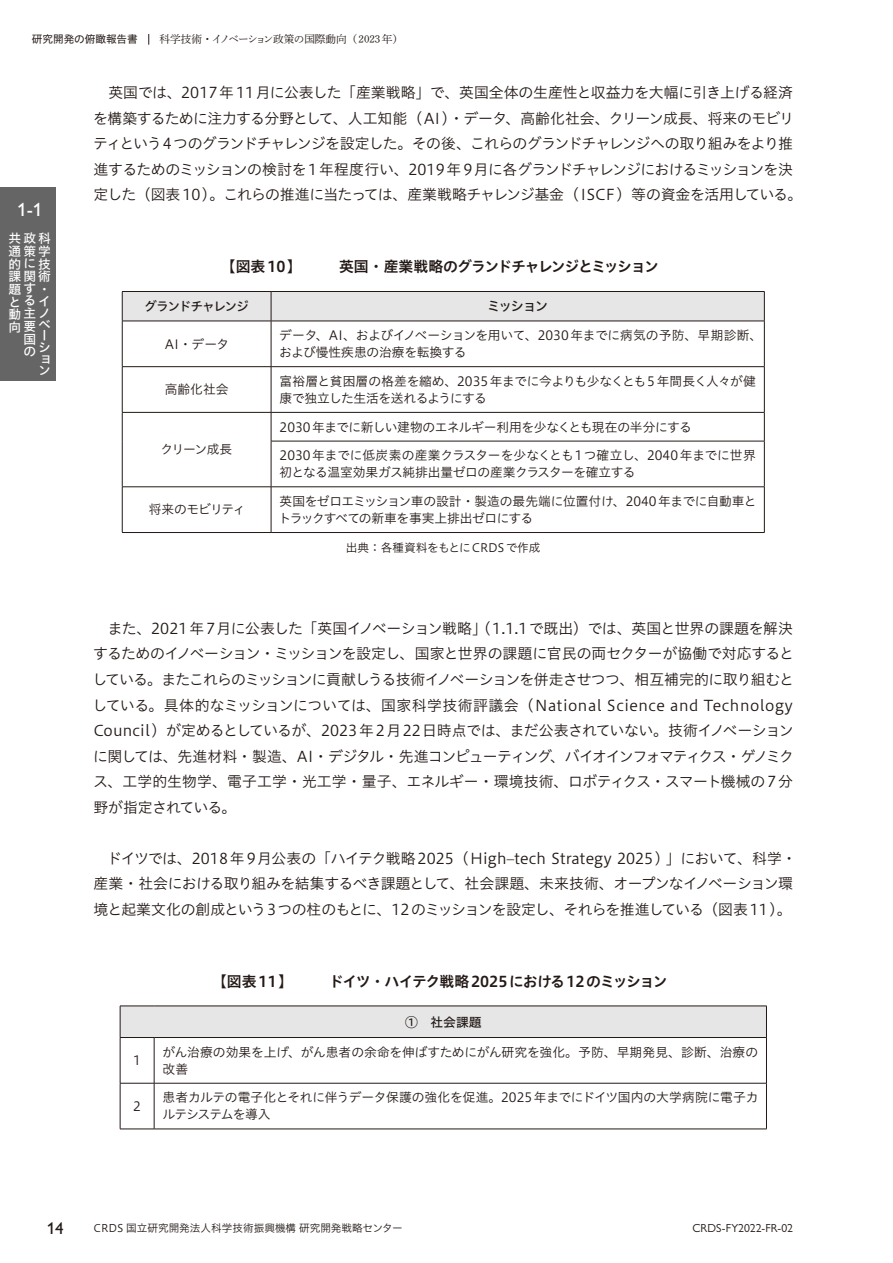
<style>
.page{position:relative;width:893px;height:1263px;background:#fff}
.page>*{position:absolute;margin:0;border:0;box-sizing:border-box;transform-origin:0 0}
.t1{font:500 19.2px "Gill Sans Nova";color:#fff}
.t2{font:500 16.95px "Gill Sans Nova";color:#231916}
.t3{font:14.85px/25.5px "Hiragino UD Sans Std N W3";letter-spacing:-.035em;color:#231916}
.t4{font:14.85px "Hiragino UD Sans Std N W6";letter-spacing:-.07em;color:#231916}
.t5{font:13.5px "Hiragino UD Sans Std N W5";letter-spacing:-.105em;color:#231916}
.t6{font:12.75px/17px "Hiragino UD Sans Std N W3";letter-spacing:-.015em;color:#231916}
.t7{font:12.75px "Hiragino UD Sans Std N W3";letter-spacing:-.035em;color:#231916}
.t8{font:12.75px/12.6px "Hiragino UD Sans Std N W5";color:#fff}
.t9{font:12.75px "Hiragino UD Sans Std N W5";letter-spacing:-.08em;color:#231916}
.t10{font:12.75px "Hiragino UD Sans Std N W3";letter-spacing:-.065em;color:#231916}
.t11{font:11.7px "Hiragino UD Sans Std N W3";color:#231916}
.t12{font:11.7px "Gill Sans Nova";color:#231916}
.t13{font:10.65px "Shuei Min Pr 6 N L";color:#231916}
.t14{font:10.65px "Hiragino UD Sans Std N W3";color:#231916}
.s1{font-family:"Hiragino UD Sans Std N W4"}
</style>
<div class="page">
<svg style="left:122px;top:291px;width:643px;height:30px;background:#dbdadb"></svg>
<hr style="left:122px;top:321px;width:1px;height:45px;background:#231916">
<hr style="left:271px;top:321px;width:1px;height:45px;background:#231916">
<hr style="left:764px;top:321px;width:1px;height:45px;background:#231916">
<hr style="left:122px;top:366px;width:149px;height:1px;background:#231916">
<hr style="left:122px;top:367px;width:1px;height:45px;background:#231916">
<hr style="left:271px;top:366px;width:494px;height:1px;background:#231916">
<hr style="left:271px;top:367px;width:1px;height:45px;background:#231916">
<hr style="left:764px;top:367px;width:1px;height:45px;background:#231916">
<hr style="left:122px;top:412px;width:149px;height:1px;background:#231916">
<svg style="left:122px;top:413px;width:1px;height:28px"></svg>
<hr style="left:271px;top:412px;width:494px;height:1px;background:#231916">
<svg style="left:271px;top:413px;width:1px;height:28px"></svg>
<svg style="left:764px;top:413px;width:1px;height:28px"></svg>
<hr style="left:122px;top:441px;width:1px;height:46px;background:#231916">
<hr style="left:271px;top:441px;width:494px;height:1px;background:#231916">
<hr style="left:271px;top:441px;width:1px;height:46px;background:#231916">
<hr style="left:764px;top:441px;width:1px;height:46px;background:#231916">
<hr style="left:122px;top:486px;width:149px;height:1px;background:#231916">
<hr style="left:122px;top:487px;width:1px;height:45px;background:#231916">
<hr style="left:271px;top:486px;width:494px;height:1px;background:#231916">
<hr style="left:271px;top:487px;width:1px;height:45px;background:#231916">
<hr style="left:764px;top:487px;width:1px;height:45px;background:#231916">
<hr style="left:122px;top:532px;width:149px;height:1px;background:#231916">
<hr style="left:271px;top:532px;width:494px;height:1px;background:#231916">
<hr style="left:122px;top:321px;width:149px;height:1px;background:#231916">
<hr style="left:271px;top:321px;width:494px;height:1px;background:#231916">
<div style="left:120px;top:1006px;width:646px;height:31px;background:#e6e6e7"></div>
<hr style="left:120px;top:1006px;width:34px;height:1px;background:#231916">
<hr style="left:120px;top:1006px;width:1px;height:31px;background:#231916">
<hr style="left:154px;top:1006px;width:613px;height:1px;background:#231916">
<hr style="left:766px;top:1006px;width:1px;height:31px;background:#231916">
<hr style="left:120px;top:1038px;width:1px;height:45px;background:#231916">
<hr style="left:154px;top:1038px;width:1px;height:45px;background:#231916">
<hr style="left:766px;top:1038px;width:1px;height:45px;background:#231916">
<hr style="left:120px;top:1083px;width:34px;height:1px;background:#231916">
<hr style="left:120px;top:1083px;width:1px;height:46px;background:#231916">
<hr style="left:154px;top:1083px;width:613px;height:1px;background:#231916">
<hr style="left:154px;top:1083px;width:1px;height:46px;background:#231916">
<hr style="left:766px;top:1083px;width:1px;height:46px;background:#231916">
<hr style="left:120px;top:1129px;width:34px;height:1px;background:#231916">
<hr style="left:154px;top:1129px;width:613px;height:1px;background:#231916">
<hr style="left:120px;top:1037px;width:34px;height:1px;background:#231916">
<hr style="left:154px;top:1037px;width:613px;height:1px;background:#231916">
<div style="left:0;top:187px;width:55px;height:194px;background:#666565"></div>
<p class="t13" style="left:32px;top:30px;width:373px"><span class="s1">研究開発の俯瞰報告書</span> 　科学技術・イノベーション政策の国際動向（2023年）</p>
<p class="t1" style="left:17px;top:198px;width:27px">1-1</p>
<p class="t8" style="left:8px;top:231px;width:43px">共政科通策学的に技課関術題す・とるイ動主ノ向要</p>
<p class="t8" style="left:23px;top:332px;width:13px;line-height:12.1px">国の</p>
<p class="t8" style="left:38px;top:318px;width:14px;line-height:10.6px">ベー</p>
<p class="t8" style="left:38px;top:341px;width:13px;line-height:11.4px;text-align:justify">ション</p>
<p class="t3" style="left:93px;top:79px;width:711px;text-indent:15px">英国では、2017年11月に公表した「産業戦略」で、英国全体の生産性と収益力を大幅に引き上げる経済を構築するために注力する分野として、人工知能（AI）・データ、高齢化社会、クリーン成長、将来のモビリティという4つのグランドチャレンジを設定した。その後、これらのグランドチャレンジへの取り組みをより推進するためのミッションの検討を1 年程度行い、2019 年 9月に各グランドチャレンジにおけるミッションを決定した（図表10）。これらの推進に当たっては、産業戦略チャレンジ基金（ISCF）等の資金を活用している。</p>
<p class="t4" style="left:221px;top:255px;width:439px">【図表 10】　　　英国・産業戦略のグランドチャレンジとミッション</p>
<p class="t9" style="left:144px;top:297px;width:106px">グランドチャレンジ</p>
<p class="t5" style="left:487px;top:296px;width:63px">ミッション</p>
<p class="t6" style="left:165px;top:335px;width:66px">AI・データ</p>
<p class="t6" style="left:279px;top:326px;width:484px">データ、AI、およびイノベーションを用いて、2030年までに病気の予防、早期診断、および慢性疾患の治療を転換する</p>
<p class="t6" style="left:165px;top:380px;width:65px">高齢化社会</p>
<p class="t6" style="left:280px;top:372px;width:478px">富裕層と貧困層の格差を縮め、2035年までに今よりも少なくとも5年間長く人々が健康で独立した生活を送れるようにする</p>
<p class="t6" style="left:160px;top:440px;width:73px">クリーン成長</p>
<p class="t7" style="left:280px;top:417px;width:414px">2030 年までに新しい建物のエネルギー利用を少なくとも現在の半分にする</p>
<p class="t6" style="left:280px;top:446px;width:478px">2030年までに低炭素の産業クラスターを少なくとも1つ確立し、2040年までに世界初となる温室効果ガス純排出量ゼロの産業クラスターを確立する</p>
<p class="t10" style="left:149px;top:500px;width:98px">将来のモビリティ</p>
<p class="t6" style="left:278px;top:492px;width:480px">英国をゼロエミッション車の設計・製造の最先端に位置付け、2040年までに自動車とトラックすべての新車を事実上排出ゼロにする</p>
<p class="t11" style="left:346px;top:538px;width:196px">出典：各種資料をもとにCRDSで作成</p>
<p class="t3" style="left:93px;top:615px;width:703px;text-align:justify;text-indent:15px">また、2021年7月に公表した「英国イノベーション戦略」（1.1.1で既出）では、英国と世界の課題を解決するためのイノベーション・ミッションを設定し、国家と世界の課題に官民の両セクターが協働で対応するとしている。またこれらのミッションに貢献しうる技術イノベーションを併走させつつ、相互補完的に取り組むとしている。具体的なミッションについては、国家科学技術評議会（National Science and Technology Council）が定めるとしているが、2023年2月22日時点では、まだ公表されていない。技術イノベーションに関しては、先進材料・製造、AI・デジタル・先進コンピューティング、バイオインフォマティクス・ゲノミクス、工学的生物学、電子工学・光工学・量子、エネルギー・環境技術、ロボティクス・スマート機械の7分野が指定されている。</p>
<p class="t3" style="left:94px;top:844px;width:705px;text-indent:13px">ドイツでは、2018年9月公表の「ハイテク戦略2025（High–tech Strategy 2025）」において、科学・産業・社会における取り組みを結集するべき課題として、社会課題、未来技術、オープンなイノベーション環境と起業文化の創成という3つの柱のもとに、12のミッションを設定し、それらを推進している（図表 11）。</p>
<p class="t4" style="left:212px;top:970px;width:457px">【図表 11】　　　ドイツ・ハイテク戦略 2025における12のミッション</p>
<p class="t9" style="left:405px;top:1012px;width:78px">①　社会課題</p>
<p class="t6" style="left:133px;top:1051px;width:9px">1</p>
<p class="t6" style="left:162px;top:1043px;width:597px">がん治療の効果を上げ、がん患者の余命を伸ばすためにがん研究を強化。予防、早期発見、診断、治療の改善</p>
<p class="t6" style="left:133px;top:1097px;width:9px">2</p>
<p class="t6" style="left:162px;top:1088px;width:598px">患者カルテの電子化とそれに伴うデータ保護の強化を促進。2025年までにドイツ国内の大学病院に電子カルテシステムを導入</p>
<p class="t2" style="left:47px;top:1217px;width:19px">14</p>
<p class="t14" style="left:94px;top:1220px;width:311px">CRDS 国立研究開発法人科学技術振興機構 研究開発戦略センター</p>
<p class="t12" style="left:693px;top:1221px;width:102px">CRDS-FY2022-FR-02</p>
</div>
